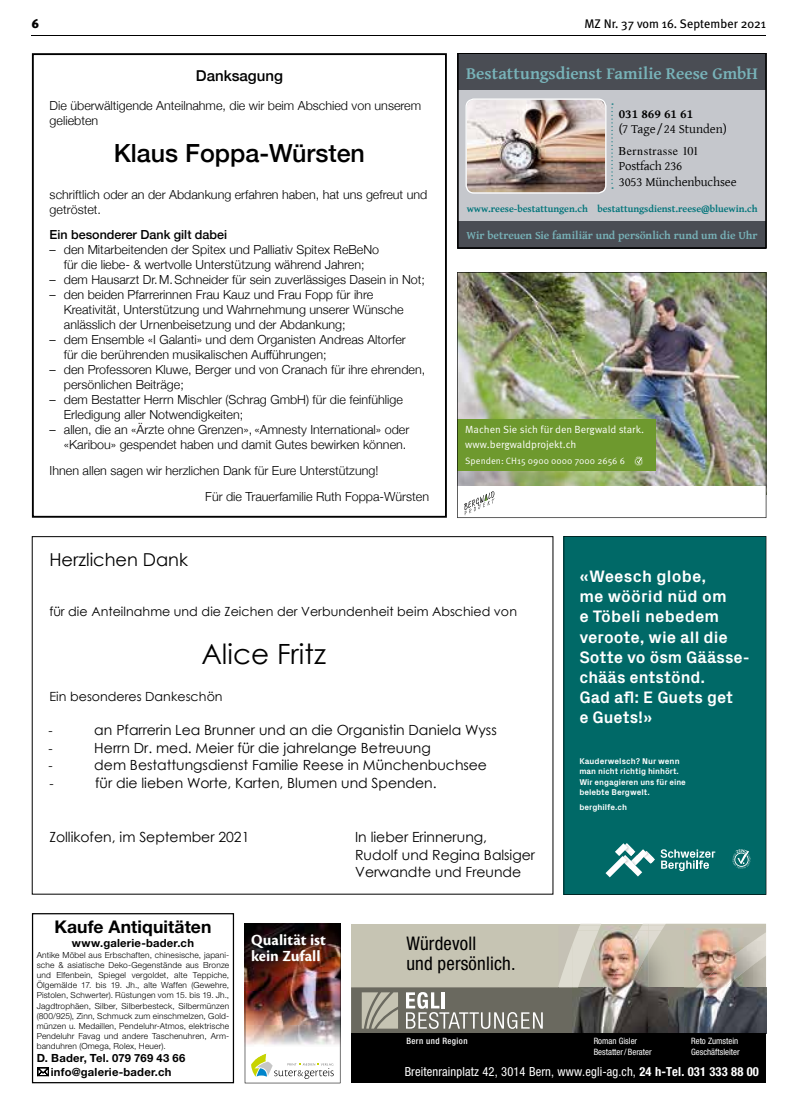
<style>
.page{position:relative;width:798px;height:1117px;background:#fff}
.page>*{position:absolute;margin:0;border:0;box-sizing:border-box;transform-origin:0 0}
.t1{font:27.88px "Century Gothic";color:#000}
.t2{font:500 25px "Helvetica Neue";color:#000}
.t3{font:condensed 18.75px/20px "Helvetica Neue";letter-spacing:.01em;color:#000}
.t4{font:17.75px "Century Gothic";color:#000}
.t5{font:700 17.5px "Helvetica Neue LT Pro";letter-spacing:.005em;color:#000}
.t6{font:700 17.25px "Gentium Basic";letter-spacing:-.005em;color:#78b3b9}
.t7{font:700 16.88px/20.2px "Px Grotesk";color:#fff}
.t8{font:700 16.12px/16.1px "Cronos Pro";letter-spacing:.005em;color:#fff}
.t9{font:500 15px "Helvetica Neue";color:#000}
.t10{font:14px/17.9px "Century Gothic";color:#000}
.t11{font:12.75px/15.4px "Gentium Basic";letter-spacing:-.01em;color:#000}
.t12{font:700 12.75px "Gentium Basic";color:#000}
.t13{font:12.62px "Century Gothic";color:#000}
.t14{font:300 12.5px/15px "Helvetica Neue";color:#000}
.t15{font:condensed 12.5px "Helvetica Neue";letter-spacing:.01em;color:#fff}
.t16{font:12.5px "Meta Plus";color:#000}
.t17{font:500 12.5px "Helvetica Neue";color:#000}
.t18{font:900 12.5px "Meta Plus";color:#000}
.t19{font:12px "Times";letter-spacing:.03em;color:#000}
.t20{font:700 11.38px "Gentium Basic";letter-spacing:-.005em;color:#78b3b9}
.t21{font:700 11.25px/13.5px "Helvetica Neue LT Pro";letter-spacing:.02em;color:#000;text-align:center}
.t22{font:10.38px/15.5px "Meta Pro Norm";color:#fff}
.t23{font:700 10px "Gentium Basic";letter-spacing:-.005em;color:#00747a}
.t24{font:9.25px "Meta Pro Norm";color:#fff}
.t25{font:condensed 8.75px/10.5px "Helvetica Neue";color:#fff}
.t26{font:500 condensed 8.75px "Helvetica Neue";letter-spacing:.045em;color:#fff}
.t27{font:300 8.38px/10px "Helvetica Neue LT Pro";letter-spacing:.02em;color:#000;text-align:justify}
.t28{font:700 8.38px/10.1px "Px Grotesk";color:#fff}
.s1{font-weight:700}
</style>
<div class="page">
<hr style="left:32px;top:35px;width:733px;height:1px;background:#000">
<img style="left:716px;top:932px;width:49px;height:101px">
<img style="left:682px;top:987px;width:34px;height:46px">
<img style="left:648px;top:930px;width:68px;height:57px">
<img style="left:695px;top:968px;width:21px;height:19px">
<svg style="left:638px;top:923px;width:27px;height:7px"></svg>
<img style="left:664px;top:925px;width:18px;height:5px">
<img style="left:648px;top:925px;width:16px;height:5px">
<img style="left:668px;top:927px;width:14px;height:3px">
<img style="left:601px;top:930px;width:47px;height:103px">
<img style="left:648px;top:987px;width:34px;height:46px">
<img style="left:648px;top:930px;width:13px;height:21px">
<div style="left:351px;top:1033px;width:414px;height:49px;background:#000"></div>
<svg style="left:351px;top:923px;width:250px;height:110px;background:#a9a79a"></svg>
<div style="left:32px;top:53px;width:414px;height:464px;border:2px solid #000"></div>
<svg style="left:457px;top:53px;width:308px;height:195px;background:#989699"></svg>
<div style="left:32px;top:912px;width:202px;height:170px;border:1px solid #000"></div>
<img style="left:244px;top:923px;width:96px;height:159px">
<img style="left:457px;top:272px;width:309px;height:246px">
<div style="left:563px;top:536px;width:203px;height:358px;background:#006967"></div>
<svg style="left:37px;top:1067px;width:12px;height:8px"></svg>
<p class="t18" style="left:32px;top:16px;width:9px">6</p>
<p class="t16" style="left:584px;top:16px;width:183px">MZ Nr. 37 vom 16. September 2021</p>
<p class="t9" style="left:196px;top:64px;width:88px">Danksagung</p>
<p class="t14" style="left:50px;top:97px;width:373px">Die überwältigende Anteilnahme, die wir beim Abschied von unserem geliebten</p>
<h2 class="t2" style="left:114px;top:133px;width:252px">Klaus Foppa-Würsten</h2>
<p class="t14" style="left:50px;top:186px;width:379px">schriftlich oder an der Abdankung erfahren haben, hat uns gefreut und getröstet.</p>
<p class="t17" style="left:50px;top:225px;width:179px">Ein besonderer Dank gilt dabei</p>
<p class="t14" style="left:50px;top:241px;width:331px;text-align:center">– den Mitarbeitenden der Spitex und Palliativ Spitex ReBeNo für die liebe- &amp; wertvolle Unterstützung während Jahren;</p>
<p class="t14" style="left:50px;top:271px;width:377px">– dem Hausarzt Dr.M.Schneider für sein zuverlässiges Dasein in Not;</p>
<p class="t14" style="left:64px;top:286px;width:341px;text-indent:-14px">– den beiden Pfarrerinnen Frau Kauz und Frau Fopp für ihre<br>Kreativität, Unterstützung und Wahrnehmung unserer Wünsche anlässlich der Urnenbeisetzung und der Abdankung;</p>
<p class="t14" style="left:64px;top:331px;width:343px;text-indent:-14px">– dem Ensemble «I Galanti» und dem Organisten Andreas Altorfer für die berührenden musikalischen Aufführungen;</p>
<p class="t14" style="left:64px;top:361px;width:363px;text-indent:-14px">– den Professoren Kluwe, Berger und von Cranach für ihre ehrenden, persönlichen Beiträge;</p>
<p class="t14" style="left:64px;top:391px;width:340px;text-indent:-14px">– dem Bestatter Herrn Mischler (Schrag GmbH) für die feinfühlige<br>Erledigung aller Notwendigkeiten;</p>
<p class="t14" style="left:50px;top:421px;width:361px;text-align:right">– allen, die an «Ärzte ohne Grenzen», «Amnesty International» oder «Karibou» gespendet haben und damit Gutes bewirken können.</p>
<p class="t14" style="left:205px;top:457px;width:225px;line-height:25.6px;text-indent:-155px">Ihnen allen sagen wir herzlichen Dank für Eure Unterstützung!<br>Für die Trauerfamilie Ruth Foppa-Würsten</p>
<h3 class="t4" style="left:49px;top:547px;width:140px">Herzlichen Dank</h3>
<h3 class="t6" style="left:466px;top:60px;width:293px">Bestattungsdienst Familie Reese GmbH</h3>
<p class="t12" style="left:618px;top:104px;width:76px">031 869 61 61</p>
<p class="t11" style="left:618px;top:121px;width:109px">(7 Tage / 24 Stunden)</p>
<p class="t11" style="left:618px;top:158px;width:119px">Postfach 236<br>3053 Münchenbuchsee</p>
<p class="t19" style="left:618px;top:144px;width:82px">Bernstrasse 101</p>
<p class="t23" style="left:466px;top:201px;width:292px">www.reese-bestattungen.ch bestattungsdienst.reese@bluewin.ch</p>
<p class="t20" style="left:466px;top:227px;width:292px">Wir betreuen Sie familiär und persönlich rund um die Uhr</p>
<p class="t22" style="left:465px;top:420px;width:180px">Machen Sie sich für den Bergwald stark. www.bergwaldprojekt.ch</p>
<p class="t24" style="left:465px;top:453px;width:161px">Spenden: CH15 0900 0000 7000 2656 6</p>
<p class="t13" style="left:49px;top:602px;width:469px">für die Anteilnahme und die Zeichen der Verbundenheit beim Abschied von</p>
<h1 class="t1" style="left:201px;top:634px;width:126px">Alice Fritz</h1>
<p class="t13" style="left:49px;top:687px;width:175px">Ein besonderes Dankeschön</p>
<p class="t13" style="left:49px;top:721px;width:6px">-</p>
<p class="t10" style="left:94px;top:720px;width:404px;line-height:17.5px">an Pfarrerin Lea Brunner und an die Organistin Daniela Wyss<br>Herrn Dr. med. Meier für die jahrelange Betreuung</p>
<p class="t13" style="left:49px;top:756px;width:6px">-</p>
<p class="t10" style="left:94px;top:755px;width:394px">dem Bestattungsdienst Familie Reese in Münchenbuchsee</p>
<p class="t13" style="left:49px;top:774px;width:6px">-</p>
<p class="t10" style="left:95px;top:773px;width:343px">für die lieben Worte, Karten, Blumen und Spenden.</p>
<p class="t10" style="left:49px;top:827px;width:201px">Zollikofen, im September 2021</p>
<p class="t10" style="left:355px;top:827px;width:181px">In lieber Erinnerung,<br>Rudolf und Regina Balsiger<br>Verwandte und Freunde</p>
<h3 class="t7" style="left:579px;top:565px;width:172px">«Weesch globe,<br>me wöörid nüd om<br>e Töbeli nebedem veroote, wie all die<br>Sotte vo ösm Gäässe&shy;chääs entstönd.<br>Gad afl: E Guets get<br>e Guets!»</h3>
<p class="t28" style="left:579px;top:755px;width:108px">Kauderwelsch? Nur wenn man nicht richtig hinhört.<br>Wir engagieren uns für eine belebte Bergwelt.</p>
<p class="t28" style="left:579px;top:801px;width:49px">berghilfe.ch</p>
<h3 class="t5" style="left:54px;top:915px;width:158px">Kaufe Antiquitäten</h3>
<p class="t21" style="left:72px;top:935px;width:123px">www.galerie-bader.ch</p>
<p class="t27" style="left:37px;top:949px;width:194px">Antike Möbel aus Erbschaften, chinesische, japani&shy;sche &amp; asiatische Deko-Gegenstände aus Bronze und Elfenbein, Spiegel vergoldet, alte Teppiche, Ölgemälde 17. bis 19. Jh., alte Waffen (Gewehre, Pistolen, Schwerter). Rüstungen vom 15. bis 19. Jh., Jagdtrophäen, Silber, Silberbesteck, Silbermünzen (800/925), Zinn, Schmuck zum einschmelzen, Gold&shy;münzen u. Medaillen, Pendeluhr-Atmos, elektrische Pendeluhr Favag und andere Taschenuhren, Arm&shy;banduhren (Omega, Rolex, Heuer).</p>
<p class="t21" style="left:37px;top:1050px;width:150px">D. Bader, Tel. 079 769 43 66 info@galerie-bader.ch</p>
<p class="t8" style="left:251px;top:932px;width:76px">Qualität ist kein Zufall</p>
<h3 class="t3" style="left:406px;top:932px;width:111px">Würdevoll<br>und persönlich.</h3>
<p class="t26" style="left:406px;top:1035px;width:63px">Bern und Region</p>
<p class="t25" style="left:593px;top:1035px;width:59px">Roman Gisler<br>Bestatter/Berater</p>
<p class="t25" style="left:691px;top:1035px;width:50px">Reto Zumstein<br>Geschäftsleiter</p>
<p class="t15" style="left:404px;top:1064px;width:355px">Breitenrainplatz 42, 3014 Bern, www.egli-ag.ch, <span class="s1">24 h-Tel. 031 333 88 00</span></p>
</div>
